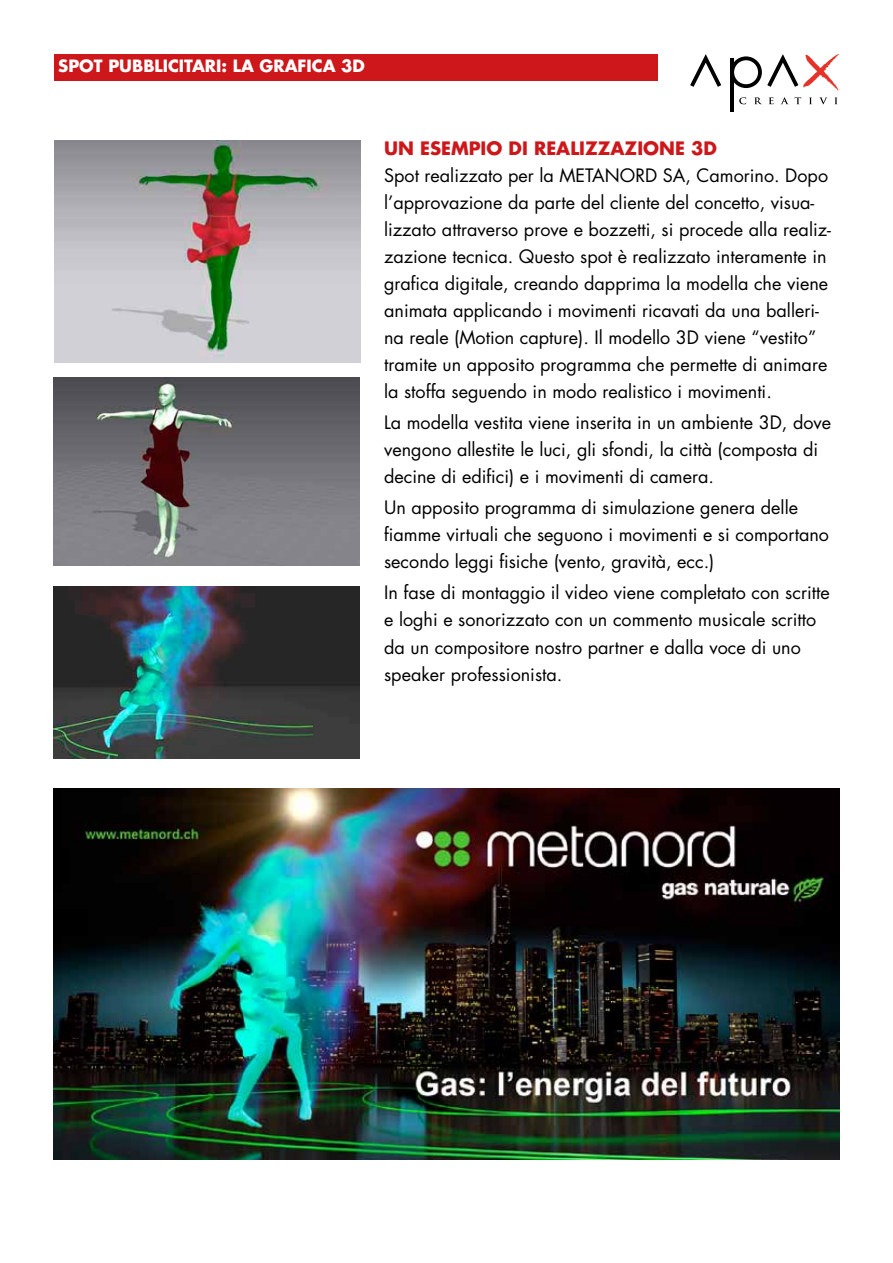
<style>
.page{position:relative;width:893px;height:1263px;background:#fff}
.page>*{position:absolute;margin:0;border:0;box-sizing:border-box;transform-origin:0 0}
.t1{font:18px/27px "Futura";color:#000}
.t2{font:700 18px "Futura";color:#cd171a}
.t3{font:700 16.5px "Futura";color:#fff}
</style>
<div class="page">
<img style="left:53px;top:788px;width:787px;height:371px">
<div style="left:54px;top:54px;width:604px;height:26px;background:#cd171a"></div>
<hr style="left:730px;top:59px;width:4px;height:53px;background:#000">
<svg style="left:690px;top:54px;width:31px;height:33px"></svg>
<svg style="left:730px;top:54px;width:109px;height:37px"></svg>
<svg style="left:739px;top:97px;width:7px;height:7px"></svg>
<svg style="left:754px;top:97px;width:8px;height:7px"></svg>
<svg style="left:769px;top:97px;width:5px;height:7px"></svg>
<svg style="left:781px;top:97px;width:20px;height:7px"></svg>
<svg style="left:809px;top:97px;width:3px;height:7px"></svg>
<svg style="left:819px;top:97px;width:8px;height:7px"></svg>
<svg style="left:834px;top:97px;width:4px;height:7px"></svg>
<img style="left:54px;top:140px;width:306px;height:223px">
<img style="left:53px;top:587px;width:306px;height:172px">
<img style="left:53px;top:377px;width:306px;height:188px">
<p class="t3" style="left:58px;top:55px;width:308px">SPOT PUBBLICITARI: LA GRAFICA 3D</p>
<p class="t2" style="left:384px;top:136px;width:334px">UN ESEMPIO DI REALIZZAZIONE 3D</p>
<p class="t1" style="left:384px;top:162px;width:448px">Spot realizzato per la METANORD SA, Camorino. Dopo l’approvazione da parte del cliente del concetto, visua&shy;lizzato attraverso prove e bozzetti, si procede alla realiz&shy;zazione tecnica. Questo spot è realizzato interamente in grafica digitale, creando dapprima la modella che viene animata applicando i movimenti ricavati da una balleri&shy;na reale (Motion capture). Il modello 3D viene “vestito” tramite un apposito programma che permette di animare la stoffa seguendo in modo realistico i movimenti.</p>
<p class="t1" style="left:384px;top:409px;width:449px">La modella vestita viene inserita in un ambiente 3D, dove vengono allestite le luci, gli sfondi, la città (composta di decine di edifici) e i movimenti di camera.</p>
<p class="t1" style="left:384px;top:494px;width:446px">Un apposito programma di simulazione genera delle fiamme virtuali che seguono i movimenti e si comportano secondo leggi fisiche (vento, gravità, ecc.)</p>
<p class="t1" style="left:384px;top:579px;width:447px">In fase di montaggio il video viene completato con scritte e loghi e sonorizzato con un commento musicale scritto da un compositore nostro partner e dalla voce di uno speaker professionista.</p>
</div>
